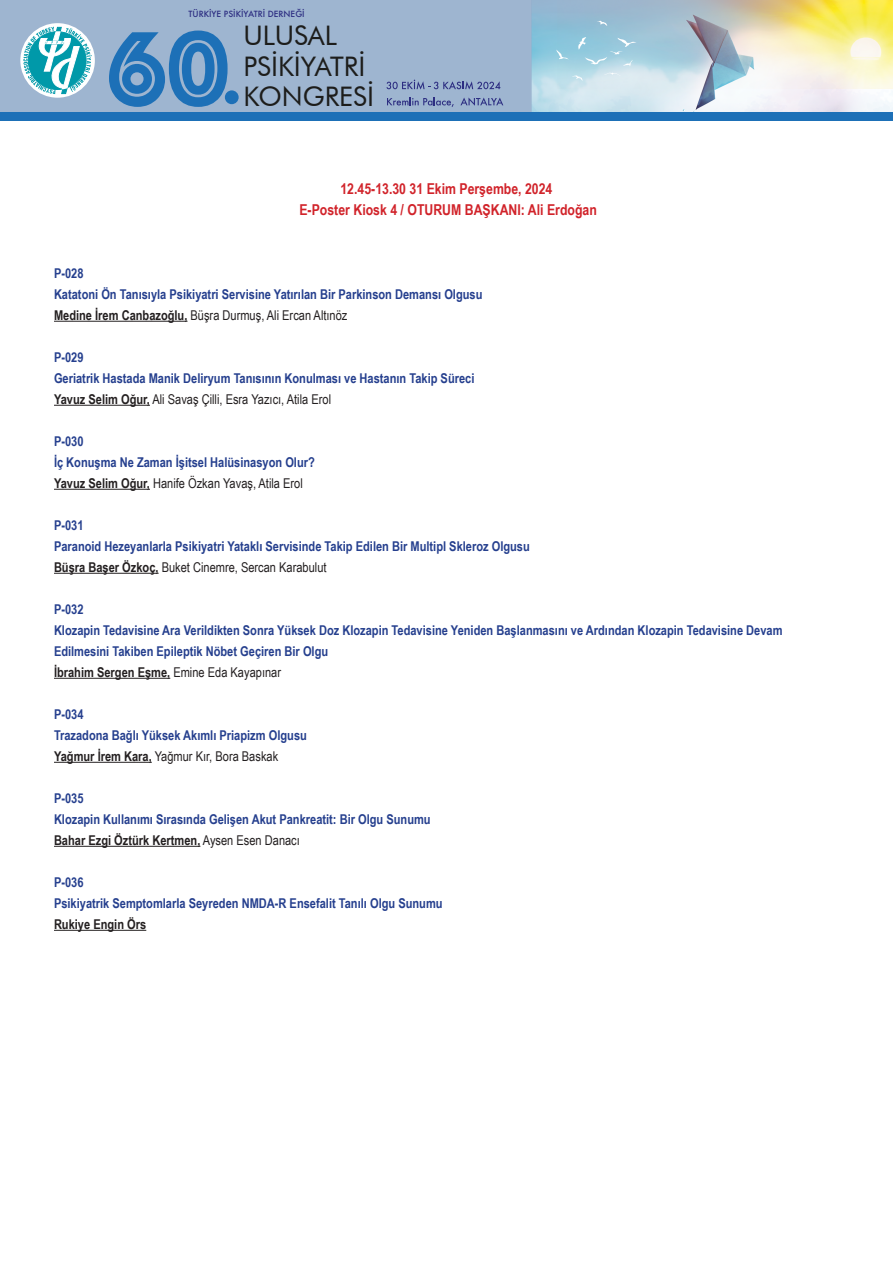
<style>
.page{position:relative;width:893px;height:1263px;background:#fff}
.page>*{position:absolute;margin:0;border:0;box-sizing:border-box;transform-origin:0 0}
.t1{font:27px/30.2px "Futura BT";color:#1d1d1b}
.t2{font:700 15px "Arial Narrow";color:#d1232a}
.t3{font:700 13.5px/21px "Arial Narrow";color:#253f8e}
.t4{font:13.5px "Arial Narrow";color:#231f20}
.t5{font:700 13.5px "Arial Narrow";color:#231f20}
.t6{font:500 8.25px "Futura";color:#2d2e82}
.s1{font-weight:700}
.s2{font-weight:400}
</style>
<div class="page">
<img style="left:0;top:0;width:893px;height:112px">
<svg style="left:20px;top:23px;width:75px;height:75px"></svg>
<svg style="left:23px;top:27px;width:69px;height:67px"></svg>
<div style="left:0;top:112px;width:893px;height:8px;background:#1d70b7"></div>
<svg style="left:556px;top:50px;width:13px;height:9px"></svg>
<svg style="left:604px;top:73px;width:17px;height:3px"></svg>
<svg style="left:597px;top:21px;width:10px;height:5px"></svg>
<svg style="left:578px;top:37px;width:59px;height:29px;background:#a3cfe0"></svg>
<svg style="left:572px;top:76px;width:10px;height:5px"></svg>
<svg style="left:386px;top:80px;width:114px;height:9px"></svg>
<svg style="left:387px;top:97px;width:67px;height:10px"></svg>
<svg style="left:460px;top:98px;width:43px;height:8px"></svg>
<svg style="left:109px;top:31px;width:119px;height:76px;background:#508bc0"></svg>
<div style="left:225px;top:90px;width:14px;height:14px;background:#1d70b7;border-radius:50%"></div>
<hr style="left:54px;top:321px;width:133px;height:1px;background:#231f20">
<hr style="left:54px;top:405px;width:96px;height:1px;background:#231f20">
<hr style="left:54px;top:489px;width:96px;height:1px;background:#231f20">
<hr style="left:54px;top:573px;width:105px;height:1px;background:#231f20">
<hr style="left:54px;top:678px;width:116px;height:1px;background:#231f20">
<hr style="left:54px;top:762px;width:98px;height:1px;background:#231f20">
<hr style="left:54px;top:846px;width:146px;height:1px;background:#231f20">
<hr style="left:54px;top:930px;width:92px;height:1px;background:#231f20">
<p class="t6" style="left:189px;top:8px;width:118px">TÜRKİYE PSİKİYATRİ DERNEĞİ</p>
<p class="t1" style="left:243px;top:21px;width:132px">ULUSAL<br>PSİKİYATRİ<br>KONGRESİ</p>
<p class="t2" style="left:340px;top:177px;width:213px">12.45-13.30 31 Ekim Perşembe, 2024</p>
<p class="t2" style="left:299px;top:198px;width:299px">E-Poster Kiosk 4 / OTURUM BAŞKANI: Ali Erdoğan</p>
<p class="t3" style="left:54px;top:262px;width:31px">P-028</p>
<p class="t3" style="left:54px;top:283px;width:430px">Katatoni Ön Tanısıyla Psikiyatri Servisine Yatırılan Bir Parkinson Demansı Olgusu</p>
<p class="t4" style="left:54px;top:305px;width:295px"><span class="s1">Medine İrem Canbazoğlu,</span> Büşra Durmuş, Ali Ercan Altınöz</p>
<p class="t3" style="left:54px;top:346px;width:31px">P-029</p>
<p class="t3" style="left:54px;top:367px;width:422px">Geriatrik Hastada Manik Deliryum Tanısının Konulması ve Hastanın Takip Süreci</p>
<p class="t4" style="left:54px;top:389px;width:279px"><span class="s1">Yavuz Selim Oğur,</span> Ali Savaş Çilli, Esra Yazıcı, Atila Erol</p>
<p class="t3" style="left:54px;top:430px;width:31px">P-030</p>
<p class="t3" style="left:54px;top:451px;width:262px">İç Konuşma Ne Zaman İşitsel Halüsinasyon Olur?</p>
<p class="t4" style="left:54px;top:473px;width:250px"><span class="s1">Yavuz Selim Oğur,</span> Hanife Özkan Yavaş, Atila Erol</p>
<p class="t3" style="left:54px;top:514px;width:31px">P-031</p>
<p class="t3" style="left:54px;top:535px;width:477px">Paranoid Hezeyanlarla Psikiyatri Yataklı Servisinde Takip Edilen Bir Multipl Skleroz Olgusu</p>
<p class="t4" style="left:54px;top:557px;width:274px"><span class="s1">Büşra Başer Özkoç,</span> Buket Cinemre, Sercan Karabulut</p>
<p class="t3" style="left:54px;top:598px;width:31px">P-032</p>
<p class="t3" style="left:54px;top:619px;width:730px">Klozapin Tedavisine Ara Verildikten Sonra Yüksek Doz Klozapin Tedavisine Yeniden Başlanmasını ve Ardından Klozapin Tedavisine Devam<br>Edilmesini Takiben Epileptik Nöbet Geçiren Bir Olgu</p>
<p class="t5" style="left:54px;top:662px;width:229px">İbrahim Sergen Eşme, <span class="s2">Emine Eda Kayapınar</span></p>
<p class="t3" style="left:54px;top:703px;width:31px">P-034</p>
<p class="t3" style="left:54px;top:724px;width:254px">Trazadona Bağlı Yüksek Akımlı Priapizm Olgusu</p>
<p class="t4" style="left:54px;top:746px;width:226px"><span class="s1">Yağmur İrem Kara,</span> Yağmur Kır, Bora Baskak</p>
<p class="t3" style="left:54px;top:787px;width:31px">P-035</p>
<p class="t3" style="left:54px;top:808px;width:378px">Klozapin Kullanımı Sırasında Gelişen Akut Pankreatit: Bir Olgu Sunumu</p>
<p class="t5" style="left:54px;top:830px;width:247px">Bahar Ezgi Öztürk Kertmen, <span class="s2">Aysen Esen Danacı</span></p>
<p class="t3" style="left:54px;top:871px;width:31px">P-036</p>
<p class="t3" style="left:54px;top:892px;width:390px">Psikiyatrik Semptomlarla Seyreden NMDA-R Ensefalit Tanılı Olgu Sunumu</p>
<p class="t5" style="left:54px;top:914px;width:94px">Rukiye Engin Örs</p>
</div>
